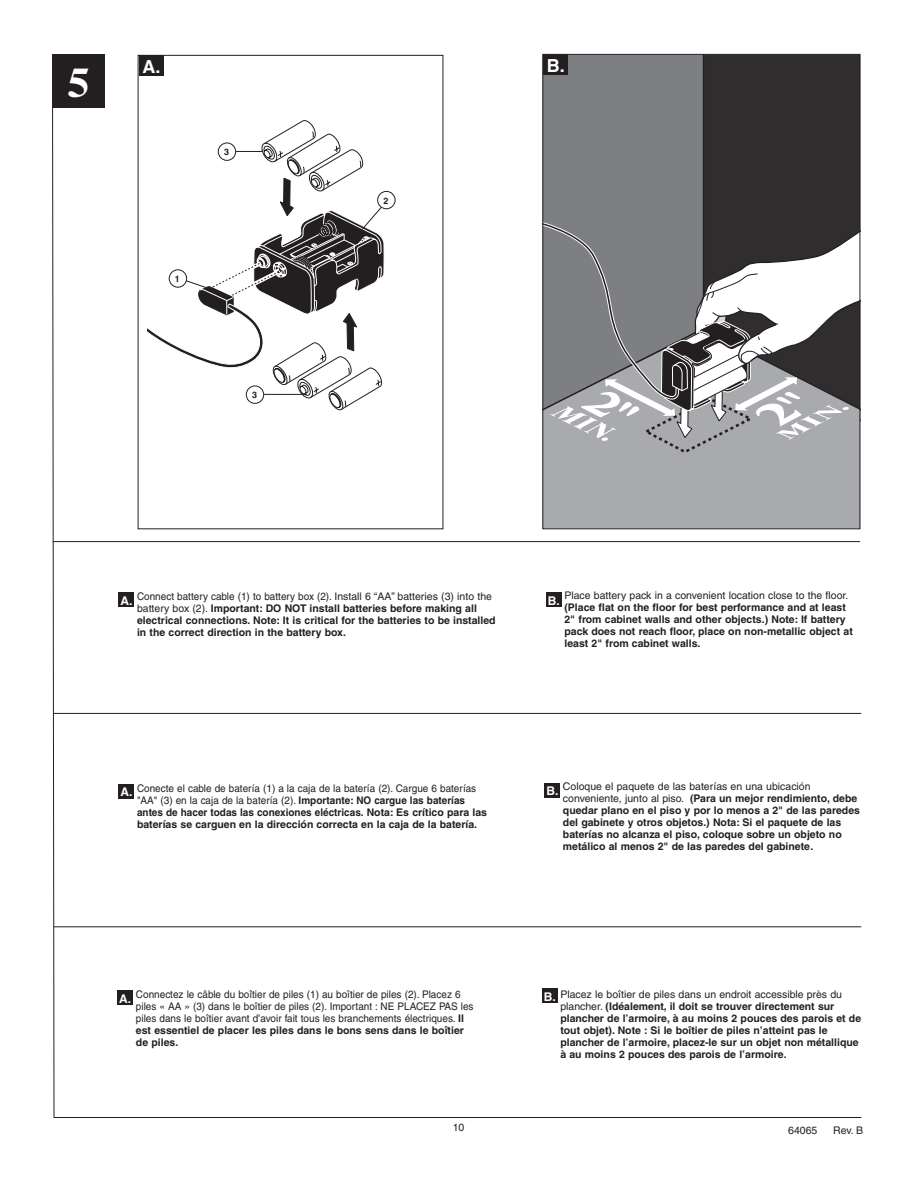
<style>
.page{position:relative;width:918px;height:1188px;background:#fff}
.page>*{position:absolute;margin:0;border:0;box-sizing:border-box;transform-origin:0 0}
.t1{font:700 42px "Times";color:#fff;scale:1.06 1}
.t2{font:700 18px "Helvetica";color:#fff}
.t3{font:700 12px "Helvetica";color:#fff}
.t4{font:700 10.5px/12px "Helvetica";color:#231f20}
.t5{font:10.5px/12px "Helvetica";color:#231f20;scale:.95 1}
.t6{font:700 10.5px/12px "Helvetica";color:#231f20;scale:.95 1}
.t7{font:10.5px "Helvetica";color:#231f20}
.t8{font:700 9px "Helvetica";color:#231f20}
.s1{font-size:12px;color:#fff}
.s2{font-weight:400}
.s3{font-weight:700;font-size:12px;color:#fff}
.s4{font-weight:700}
</style>
<div class="page">
<hr style="left:54px;top:713px;width:807px;height:1px;background:#231f20">
<hr style="left:53px;top:541px;width:807px;height:1px;background:#231f20">
<hr style="left:54px;top:926px;width:807px;height:1px;background:#231f20">
<hr style="left:54px;top:1117px;width:807px;height:1px;background:#231f20">
<div style="left:52px;top:54px;width:53px;height:54px;background:#231f20"></div>
<svg style="left:52px;top:108px;width:3px;height:1010px"></svg>
<div style="left:139px;top:55px;width:25px;height:21px;background:#231f20"></div>
<div style="left:118px;top:592px;width:16px;height:15px;background:#231f20"></div>
<div style="left:377px;top:191px;width:18px;height:18px;border:1px solid #231f20;border-radius:50%"></div>
<svg style="left:148px;top:120px;width:236px;height:290px"></svg>
<div style="left:546px;top:593px;width:15px;height:14px;background:#231f20"></div>
<div style="left:705px;top:56px;width:153px;height:158px;background:#2f2d2e"></div>
<div style="left:544px;top:56px;width:161px;height:158px;background:#7d7f82"></div>
<div style="left:544px;top:455px;width:314px;height:72px;background:#a8aaad"></div>
<svg style="left:544px;top:214px;width:314px;height:241px"></svg>
<div style="left:118px;top:784px;width:16px;height:15px;background:#231f20"></div>
<div style="left:544px;top:783px;width:16px;height:15px;background:#231f20"></div>
<div style="left:117px;top:991px;width:16px;height:14px;background:#231f20"></div>
<div style="left:542px;top:988px;width:15px;height:15px;background:#231f20"></div>
<div style="left:542px;top:54px;width:318px;height:475px;border:1px solid #231f20"></div>
<div style="left:543px;top:54px;width:25px;height:21px;background:#231f20"></div>
<h1 class="t1" style="left:67px;top:58px;width:23px">5</h1>
<h2 class="t2" style="left:143px;top:56px;width:19px">A.</h2>
<p class="t8" style="left:224px;top:147px;width:7px">3</p>
<p class="t8" style="left:175px;top:273px;width:7px">1</p>
<p class="t8" style="left:252px;top:390px;width:7px">3</p>
<p class="t8" style="left:383px;top:195px;width:7px">2</p>
<h2 class="t2" style="left:547px;top:55px;width:19px">B.</h2>
<p class="t4" style="left:137px;top:590px;width:360px;text-indent:-17px"><span class="s1">A.</span> <span class="s2">Connect battery cable (1) to battery box (2). Install 6 “AA” batteries (3) into the battery box (2).</span> Important: DO NOT install batteries before making all electrical connections. Note: It is critical for the batteries to be installed in the correct direction in the battery box.</p>
<p class="t3" style="left:548px;top:593px;width:13px">B.</p>
<p class="t7" style="left:564px;top:589px;width:285px">Place battery pack in a convenient location close to the floor.</p>
<p class="t4" style="left:564px;top:601px;width:290px">(Place flat on the floor for best performance and at least 2" from cabinet walls and other objects.) Note: If battery pack does not reach floor, place on non-metallic object at least 2" from cabinet walls.</p>
<p class="t6" style="left:137px;top:782px;width:370px;text-indent:-17px"><span class="s1">A.</span> <span class="s2">Conecte el cable de batería (1) a la caja de la batería (2). Cargue 6 baterías "AA" (3) en la caja de la batería (2).</span> Importante: NO cargue las baterías antes de hacer todas las conexiones eléctricas. Nota: Es crítico para las baterías se carguen en la dirección correcta en la caja de la batería.</p>
<p class="t3" style="left:546px;top:784px;width:13px">B.</p>
<p class="t4" style="left:563px;top:780px;width:299px"><span class="s2">Coloque el paquete de las baterías en una ubicación conveniente, junto al piso.</span> (Para un mejor rendimiento, debe quedar plano en el piso y por lo menos a 2" de las paredes del gabinete y otros objetos.) Nota: Si el paquete de las baterías no alcanza el piso, coloque sobre un objeto no metálico al menos 2" de las paredes del gabinete.</p>
<p class="t5" style="left:136px;top:988px;width:357px;text-indent:-17px"><span class="s3">A.</span> Connectez le câble du boîtier de piles (1) au boîtier de piles (2). Placez 6 piles « AA » (3) dans le boîtier de piles (2). Important : NE PLACEZ PAS les piles dans le boîtier avant d’avoir fait tous les branchements électriques. <span class="s4">Il est essentiel de placer les piles dans le bons sens dans le boîtier de piles.</span></p>
<p class="t4" style="left:560px;top:988px;width:302px;text-indent:-17px"><span class="s1">B.</span> <span class="s2">Placez le boîtier de piles dans un endroit accessible près du plancher.</span> (Idéalement, il doit se trouver directement sur plancher de l’armoire, à au moins 2 pouces des parois et de tout objet). Note : Si le boîtier de piles n’atteint pas le plancher de l’armoire, placez-le sur un objet non métallique à au moins 2 pouces des parois de l’armoire.</p>
<p class="t7" style="left:453px;top:1121px;width:13px">10</p>
<p class="t7" style="left:788px;top:1124px;width:31px">64065</p>
<p class="t7" style="left:833px;top:1124px;width:32px">Rev. B</p>
</div>
